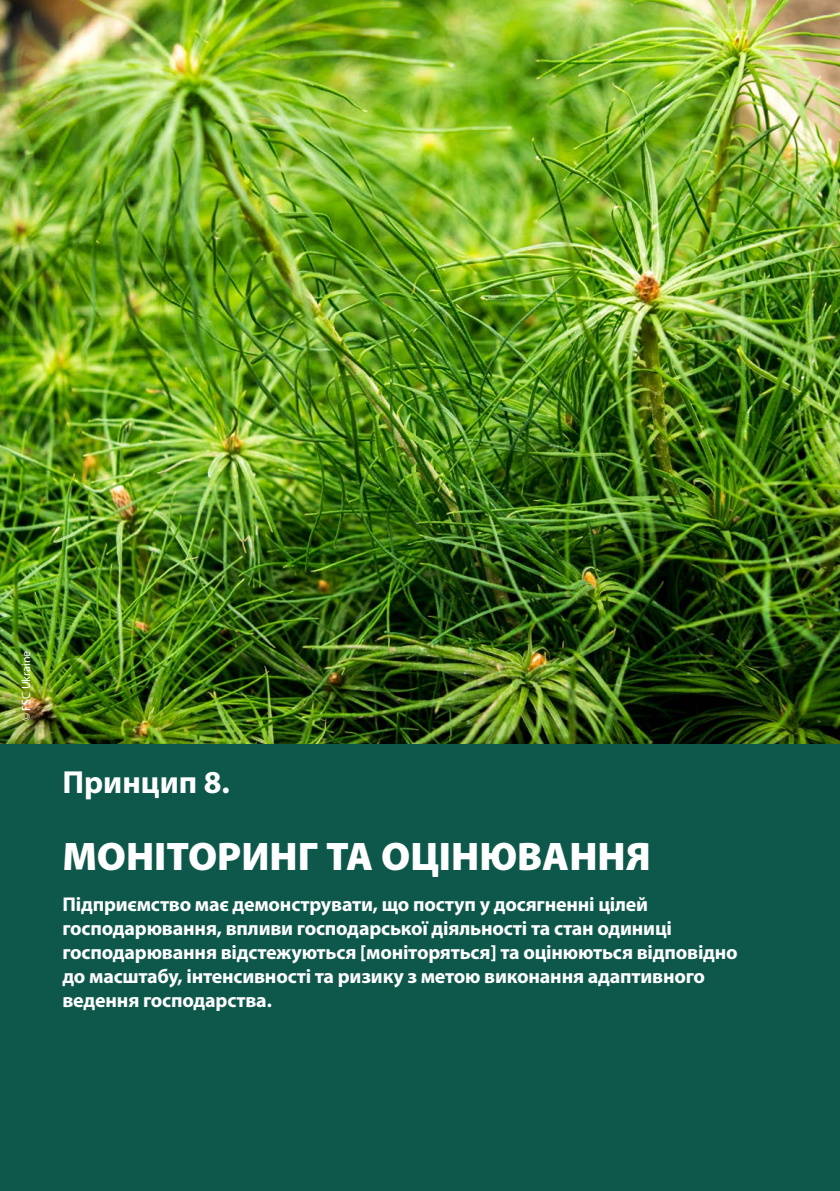
<style>
.page{position:relative;width:840px;height:1191px;background:#fff}
.page>*{position:absolute;margin:0;border:0;box-sizing:border-box;transform-origin:0 0}
.t1{font:900 40px "Myriad Pro";color:#fff}
.t2{font:700 32px "Myriad Pro";color:#fff}
.t3{font:700 20px/24px "Myriad Pro";letter-spacing:-.01em;color:#fff}
.t4{font:12px "Myriad Pro";color:#fff}
</style>
<div class="page">
<div style="left:0;top:715px;width:839px;height:476px;background:#0d584b"></div>
<img style="left:0;top:0;width:839px;height:744px">
<p class="t4" style="left:19px;top:721px;width:72px;rotate:-90deg">© FSC Ukraine</p>
<p class="t2" style="left:62px;top:761px;width:169px">Принцип 8.</p>
<p class="t1" style="left:62px;top:829px;width:589px">МОНІТОРИНГ ТА ОЦІНЮВАННЯ</p>
<p class="t3" style="left:62px;top:891px;width:676px">Підприємство має демонструвати, що поступ у досягненні цілей господарювання, впливи господарської діяльності та стан одиниці господарювання відстежуються [моніторяться] та оцінюються відповідно до масштабу, інтенсивності та ризику з метою виконання адаптивного ведення господарства.</p>
</div>
